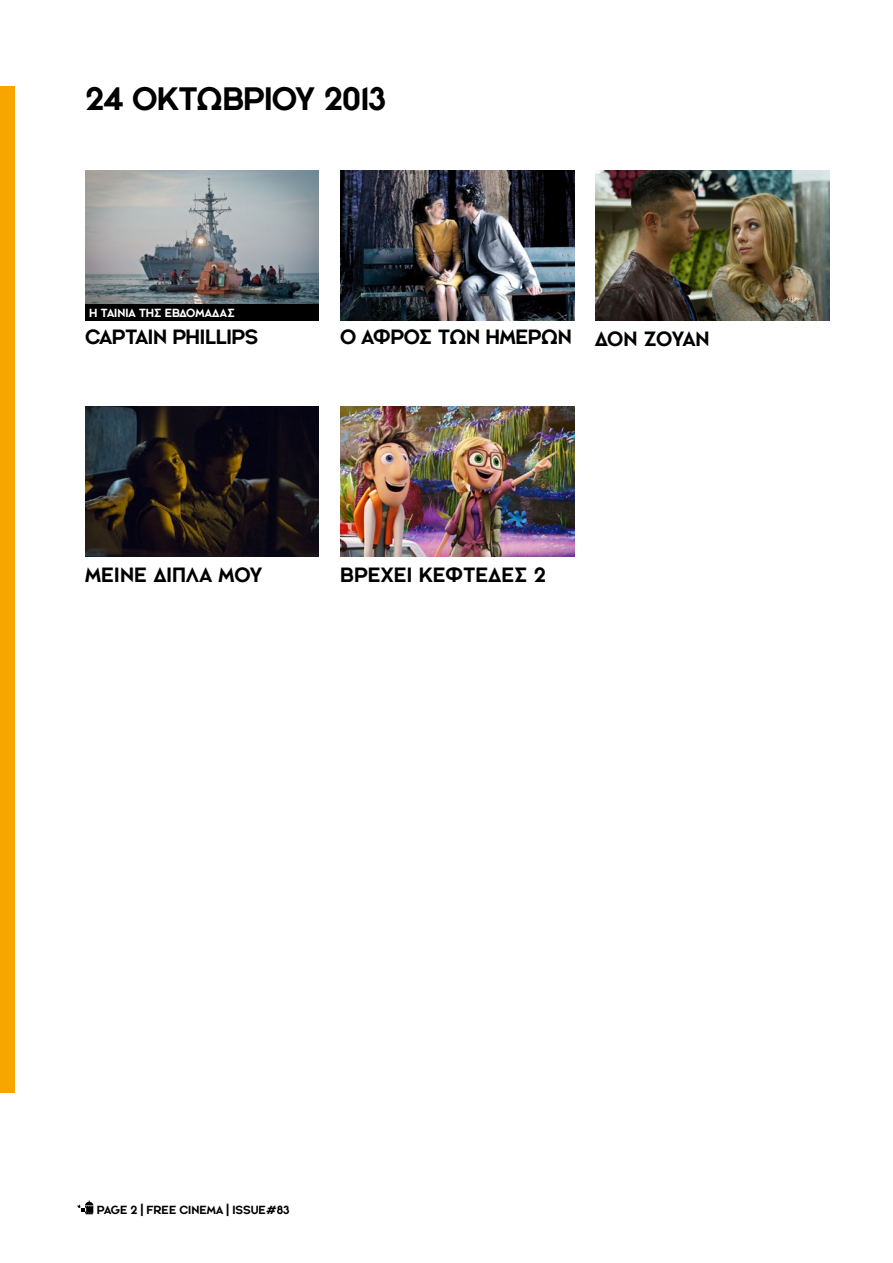
<style>
.page{position:relative;width:893px;height:1263px;background:#fff}
.page>*{position:absolute;margin:0;border:0;box-sizing:border-box;transform-origin:0 0}
.t1{font:33px "F Cinematica";letter-spacing:-.025em;color:#000}
.t2{font:21px "F Cinematica";letter-spacing:-.02em;color:#000}
.t3{font:21px "F Cinematica";letter-spacing:.01em;color:#000}
.t4{font:12px "F Cinematica";letter-spacing:-.005em;color:#000}
.t5{font:12px "F Cinematica";letter-spacing:-.005em;color:#fff}
</style>
<div class="page">
<svg style="left:77px;top:1200px;width:16px;height:14px"></svg>
<div style="left:0;top:86px;width:15px;height:1006px;background:#f7a600"></div>
<img style="left:85px;top:171px;width:234px;height:133px">
<div style="left:85px;top:304px;width:234px;height:17px;background:#000"></div>
<img style="left:340px;top:171px;width:234px;height:150px">
<img style="left:595px;top:171px;width:234px;height:150px">
<img style="left:85px;top:407px;width:234px;height:150px">
<img style="left:340px;top:407px;width:234px;height:150px">
<h1 class="t1" style="left:85px;top:80px;width:303px">24 oktωβρΙΟΥ 2013</h1>
<p class="t5" style="left:89px;top:305px;width:147px">H TAINIA Tης εβδομαδας</p>
<p class="t2" style="left:85px;top:324px;width:175px">CAPTAIN PHILLIPS</p>
<p class="t2" style="left:340px;top:324px;width:371px">Ο ΑΦΡΟΣ ΤΩΝ ΗΜΕΡΩΝ ΔΟΝ ΖΟΥΑΝ</p>
<p class="t3" style="left:85px;top:562px;width:179px">ΜΕΙΝΕ ΔΙΠΛΑ ΜΟΥ</p>
<p class="t2" style="left:340px;top:562px;width:207px">ΒΡΕΧΕΙ ΚΕΦΤΕΔΕΣ 2</p>
<p class="t4" style="left:97px;top:1203px;width:194px">PAGE 2 | FREE CINEMA | ISSUE#83</p>
</div>
